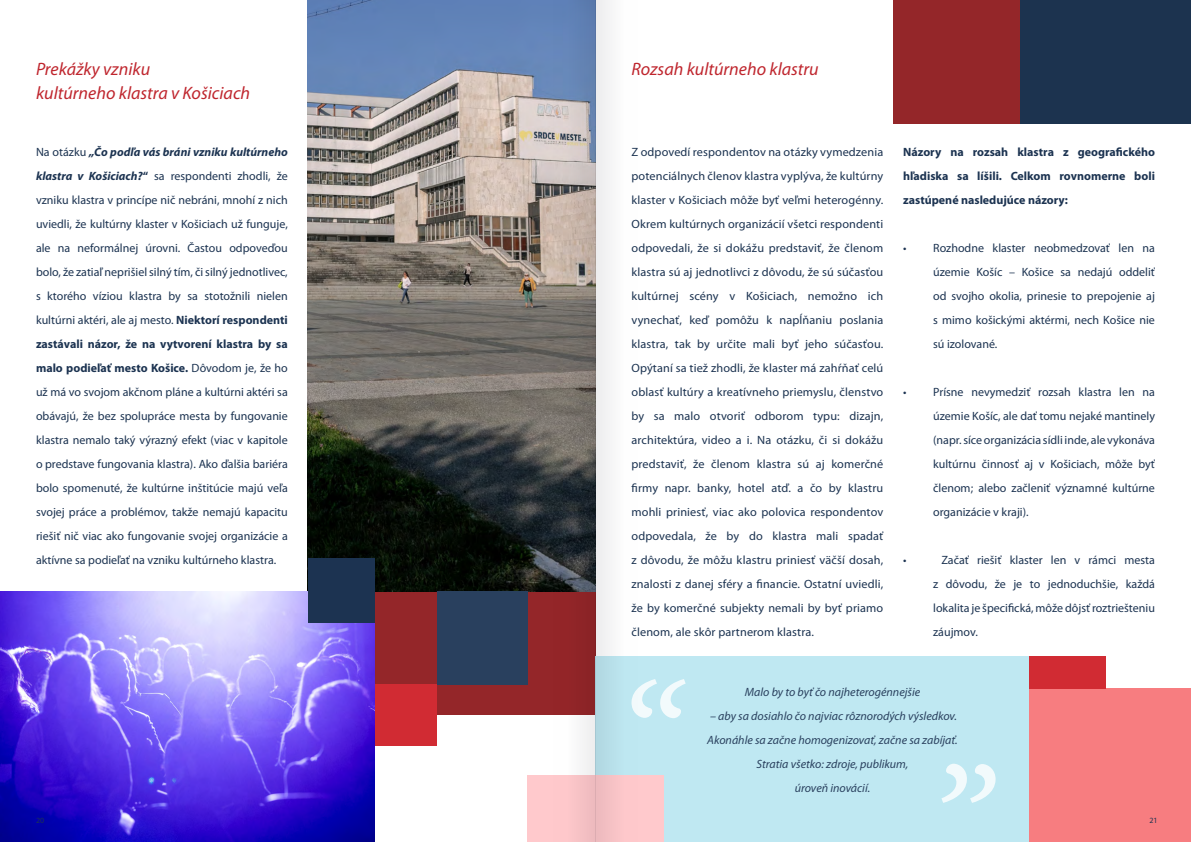
<style>
.page{position:relative;width:1191px;height:842px;background:#fff}
.page>*{position:absolute;margin:0;border:0;box-sizing:border-box;transform-origin:0 0}
.t1{font:italic 18px/23.2px "Myriad Pro";color:#bf262e}
.t2{font:12px/24px "Myriad Pro";color:#1c3351;text-align:justify}
.t3{font:italic 12px/24px "Myriad Pro";color:#29405e;text-align:center}
.t4{font:700 12px/24px "Myriad Pro";color:#1c3351;text-align:justify}
.t5{font:8px "Myriad Pro";color:#1c3351}
.s1{font-weight:700;font-style:italic}
.s2{font-weight:700}
</style>
<div class="page">
<div style="left:893px;top:0;width:298px;height:124px;background:#1c334f"></div>
<div style="left:893px;top:0;width:127px;height:124px;background:#942629"></div>
<div style="left:374px;top:591px;width:221px;height:123px;background:#942629"></div>
<img style="left:308px;top:0;width:245px;height:591px">
<div style="left:374px;top:684px;width:63px;height:62px;background:#d12b33"></div>
<div style="left:595px;top:656px;width:434px;height:186px;background:#bfe8f2"></div>
<div style="left:1029px;top:689px;width:162px;height:153px;background:#f77d80"></div>
<svg style="left:638px;top:679px;width:47px;height:39px"></svg>
<svg style="left:941px;top:764px;width:55px;height:39px"></svg>
<img style="left:0;top:591px;width:374px;height:251px">
<div style="left:308px;top:558px;width:66px;height:65px;background:#1c3351"></div>
<div style="left:527px;top:775px;width:137px;height:67px;background:#ffc9cc"></div>
<div style="left:437px;top:591px;width:90px;height:93px;background:#29405e"></div>
<div style="left:1029px;top:656px;width:76px;height:33px;background:#d12b33"></div>
<svg style="left:595px;top:0;width:43px;height:842px;fill:#f6f5f6"></svg>
<svg style="left:553px;top:0;width:42px;height:842px"></svg>
<h1 class="t1" style="left:36px;top:58px;width:216px">Prekážky vzniku<br>kultúrneho klastra v Košiciach</h1>
<h1 class="t1" style="left:631px;top:58px;width:189px">Rozsah kultúrneho klastru</h1>
<p class="t2" style="left:36px;top:140px;width:253px">Na otázku <span class="s1">„Čo podľa vás bráni vzniku kultúrneho klastra v Košiciach?</span><span class="s2">“</span> sa respondenti zhodli, že vzniku klastra v princípe nič nebráni, mnohí z nich uviedli, že kultúrny klaster v Košiciach už funguje, ale na neformálnej úrovni. Častou odpoveďou bolo, že zatiaľ neprišiel silný tím, či silný jednotlivec, s ktorého víziou klastra by sa stotožnili nielen kultúrni aktéri, ale aj mesto. <span class="s2">Niektorí respondenti zastávali názor, že na vytvorení klastra by sa malo podieľať mesto Košice.</span> Dôvodom je, že ho už má vo svojom akčnom pláne a kultúrni aktéri sa obávajú, že bez spolupráce mesta by fungovanie klastra nemalo taký výrazný efekt (viac v kapitole o predstave fungovania klastra). Ako ďalšia bariéra bolo spomenuté, že kultúrne inštitúcie majú veľa svojej práce a problémov, takže nemajú kapacitu riešiť nič viac ako fungovanie svojej organizácie a aktívne sa podieľať na vzniku kultúrneho klastra.</p>
<p class="t2" style="left:631px;top:140px;width:253px">Z odpovedí respondentov na otázky vymedzenia potenciálnych členov klastra vyplýva, že kultúrny klaster v Košiciach môže byť veľmi heterogénny.<br>Okrem kultúrnych organizácií všetci respondenti odpovedali, že si dokážu predstaviť, že členom klastra sú aj jednotlivci z dôvodu, že sú súčasťou kultúrnej scény v Košiciach, nemožno ich vynechať, keď pomôžu k napĺňaniu poslania klastra, tak by určite mali byť jeho súčasťou.<br>Opýtaní sa tiež zhodli, že klaster má zahŕňať celú oblasť kultúry a kreatívneho priemyslu, členstvo by sa malo otvoriť odborom typu: dizajn, architektúra, video a i. Na otázku, či si dokážu predstaviť, že členom klastra sú aj komerčné firmy napr. banky, hotel atď. a čo by klastru mohli priniesť, viac ako polovica respondentov odpovedala, že by do klastra mali spadať z dôvodu, že môžu klastru priniesť väčší dosah, znalosti z danej sféry a financie. Ostatní uviedli, že by komerčné subjekty nemali by byť priamo členom, ale skôr partnerom klastra.</p>
<p class="t4" style="left:903px;top:140px;width:253px">Názory na rozsah klastra z geografického hľadiska sa líšili. Celkom rovnomerne boli zastúpené nasledujúce názory:</p>
<p class="t2" style="left:933px;top:236px;width:223px;text-indent:-30px">• Rozhodne klaster neobmedzovať len na územie Košíc – Košice sa nedajú oddeliť od svojho okolia, prinesie to prepojenie aj s mimo košickými aktérmi, nech Košice nie sú izolované.</p>
<p class="t2" style="left:933px;top:380px;width:223px;text-indent:-30px">• Prísne nevymedziť rozsah klastra len na územie Košíc, ale dať tomu nejaké mantinely (napr. síce organizácia sídli inde, ale vykonáva kultúrnu činnosť aj v Košiciach, môže byť členom; alebo začleniť významné kultúrne organizácie v kraji).</p>
<p class="t2" style="left:903px;top:548px;width:5px">•</p>
<p class="t2" style="left:933px;top:548px;width:223px;text-indent:8px">Začať riešiť klaster len v rámci mesta z dôvodu, že je to jednoduchšie, každá lokalita je špecifická, môže dôjsť roztriešteniu záujmov.</p>
<p class="t3" style="left:745px;top:680px;width:177px">Malo by to byť čo najheterogénnejšie</p>
<p class="t3" style="left:707px;top:704px;width:252px">– aby sa dosiahlo čo najviac rôznorodých výsledkov.<br>Akonáhle sa začne homogenizovať, začne sa zabíjať.<br>Stratia všetko: zdroje, publikum,<br>úroveň inovácií.</p>
<p class="t5" style="left:36px;top:816px;width:10px">20</p>
<p class="t5" style="left:1149px;top:816px;width:10px">21</p>
</div>
